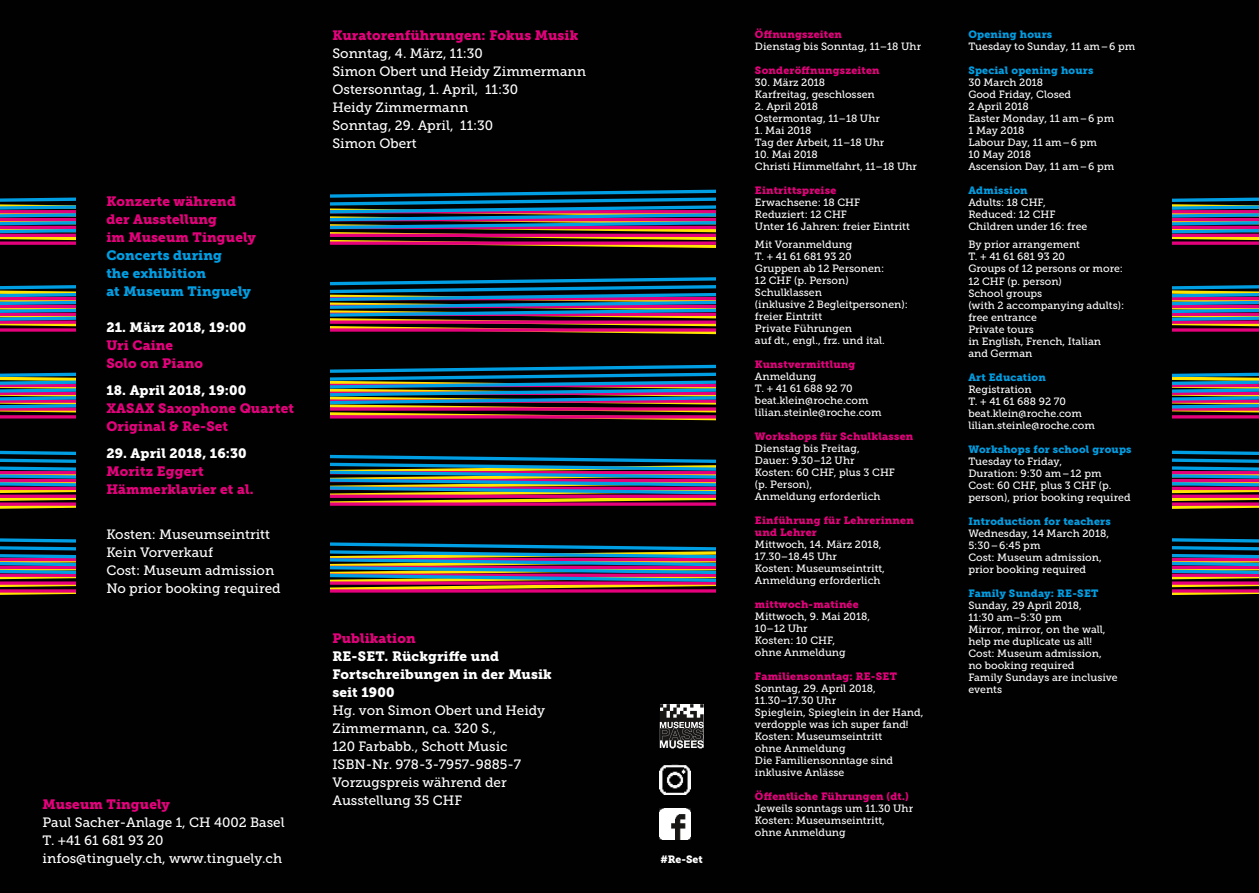
<style>
.page{position:relative;width:1259px;height:893px;background:#010102}
.page>*{position:absolute;margin:0;border:0;box-sizing:border-box;transform-origin:0 0}
.t1{font:13.5px/18px "Museo Slab 500";color:#fff}
.t2{font:13.5px/18px "Museo Slab 900";letter-spacing:.01em;color:#e5007c}
.t3{font:13.5px/18px "Museo Slab 900";letter-spacing:.01em;color:#fff}
.t4{font:13.5px/18px "Museo Slab 900";letter-spacing:.01em;color:#009ee3}
.t5{font:10.5px/12px "Museo Slab 500";color:#fff}
.t6{font:10.5px/12px "Museo Slab 900";letter-spacing:.02em;color:#e5007c}
.t7{font:10.5px "Museo Slab 900";letter-spacing:.02em;color:#009ee3}
.t8{font:10.5px "Museo Slab 900";color:#fff}
</style>
<div class="page">
<svg style="left:0;top:538px;width:716px;height:57px"></svg>
<svg style="left:0;top:450px;width:716px;height:59px"></svg>
<svg style="left:0;top:364px;width:716px;height:57px"></svg>
<svg style="left:0;top:277px;width:716px;height:58px"></svg>
<svg style="left:0;top:189px;width:716px;height:59px"></svg>
<svg style="left:1172px;top:538px;width:87px;height:57px"></svg>
<svg style="left:1172px;top:450px;width:87px;height:59px"></svg>
<svg style="left:1172px;top:372px;width:87px;height:47px;background:#6e5d75"></svg>
<svg style="left:1172px;top:285px;width:87px;height:47px;background:#765c7a"></svg>
<svg style="left:1172px;top:197px;width:87px;height:48px;background:#6a5078"></svg>
<svg style="left:660px;top:704px;width:43px;height:44px;background:#6c6b6a"></svg>
<img style="left:660px;top:765px;width:30px;height:30px">
<img style="left:660px;top:809px;width:30px;height:30px">
<div style="left:77px;top:170px;width:253px;height:449px;background:#010102"></div>
<p class="t2" style="left:106px;top:192px;width:151px">Konzerte während der Ausstellung<br>im Museum Tinguely</p>
<p class="t4" style="left:106px;top:246px;width:146px">Concerts during<br>the exhibition<br>at Museum Tinguely</p>
<p class="t3" style="left:106px;top:318px;width:142px">21. März 2018, 19:00</p>
<p class="t2" style="left:106px;top:336px;width:98px">Uri Caine<br>Solo on Piano</p>
<p class="t3" style="left:106px;top:381px;width:141px">18. April 2018, 19:00</p>
<p class="t2" style="left:106px;top:399px;width:189px">XASAX Saxophone Quartet<br>Original &amp; Re-Set</p>
<p class="t3" style="left:106px;top:444px;width:142px">29. April 2018, 16:30</p>
<p class="t2" style="left:106px;top:462px;width:149px">Moritz Eggert<br>Hämmerklavier et al.</p>
<p class="t1" style="left:106px;top:525px;width:176px">Kosten: Museumseintritt<br>Kein Vorverkauf<br>Cost: Museum admission<br>No prior booking required</p>
<p class="t2" style="left:43px;top:795px;width:129px">Museum Tinguely</p>
<p class="t1" style="left:43px;top:814px;width:244px">Paul Sacher-Anlage 1, CH 4002 Basel<br>T. +41 61 681 93 20 infos@tinguely.ch, www.tinguely.ch</p>
<p class="t2" style="left:332px;top:27px;width:247px">Kuratorenführungen: Fokus Musik</p>
<p class="t1" style="left:332px;top:45px;width:255px">Sonntag, 4. März, 11:30<br>Simon Obert und Heidy Zimmermann<br>Ostersonntag, 1. April, 11:30<br>Heidy Zimmermann<br>Sonntag, 29. April, 11:30<br>Simon Obert</p>
<p class="t2" style="left:332px;top:629px;width:85px">Publikation</p>
<p class="t3" style="left:332px;top:647px;width:221px">RE-SET. Rückgriffe und<br>Fortschreibungen in der Musik seit 1900</p>
<p class="t1" style="left:332px;top:701px;width:214px">Hg. von Simon Obert und Heidy<br>Zimmermann, ca. 320 S.,<br>120 Farbabb., Schott Music<br>ISBN-Nr. 978-3-7957-9885-7<br>Vorzugspreis während der<br>Ausstellung 35 CHF</p>
<p class="t8" style="left:660px;top:854px;width:44px">#Re-Set</p>
<p class="t6" style="left:755px;top:28px;width:88px">Öffnungszeiten</p>
<p class="t5" style="left:755px;top:40px;width:168px">Dienstag bis Sonntag, 11–18 Uhr</p>
<p class="t6" style="left:755px;top:64px;width:126px">Sonderöffnungszeiten</p>
<p class="t5" style="left:755px;top:76px;width:121px">30. März 2018<br>Karfreitag, geschlossen</p>
<p class="t5" style="left:755px;top:100px;width:126px">2. April 2018<br>Ostermontag, 11–18 Uhr</p>
<p class="t5" style="left:755px;top:124px;width:131px">1. Mai 2018<br>Tag der Arbeit, 11–18 Uhr</p>
<p class="t5" style="left:755px;top:148px;width:163px">10. Mai 2018<br>Christi Himmelfahrt, 11–18 Uhr</p>
<p class="t6" style="left:755px;top:184px;width:83px">Eintrittspreise</p>
<p class="t5" style="left:755px;top:196px;width:156px">Erwachsene: 18 CHF<br>Reduziert: 12 CHF<br>Unter 16 Jahren: freier Eintritt</p>
<p class="t5" style="left:755px;top:238px;width:154px">Mit Voranmeldung<br>T. + 41 61 681 93 20<br>Gruppen ab 12 Personen:<br>12 CHF (p. Person)<br>Schulklassen<br>(inklusive 2 Begleitpersonen): freier Eintritt<br>Private Führungen<br>auf dt., engl., frz. und ital.</p>
<p class="t6" style="left:755px;top:358px;width:102px">Kunstvermittlung</p>
<p class="t5" style="left:755px;top:370px;width:128px">Anmeldung<br>T. + 41 61 688 92 70 beat.klein@roche.com lilian.steinle@roche.com</p>
<p class="t6" style="left:755px;top:430px;width:160px">Workshops für Schulklassen</p>
<p class="t5" style="left:755px;top:442px;width:141px">Dienstag bis Freitag,<br>Dauer: 9.30–12 Uhr<br>Kosten: 60 CHF, plus 3 CHF (p. Person),<br>Anmeldung erforderlich</p>
<p class="t6" style="left:755px;top:514px;width:160px">Einführung für Lehrerinnen und Lehrer</p>
<p class="t5" style="left:755px;top:538px;width:131px">Mittwoch, 14. März 2018,<br>17.30–18.45 Uhr<br>Kosten: Museumseintritt,<br>Anmeldung erforderlich</p>
<p class="t6" style="left:755px;top:598px;width:105px">mittwoch-matinée</p>
<p class="t5" style="left:755px;top:610px;width:117px">Mittwoch, 9. Mai 2018,<br>10–12 Uhr<br>Kosten: 10 CHF,<br>ohne Anmeldung</p>
<p class="t6" style="left:755px;top:670px;width:143px">Familiensonntag: RE-SET</p>
<p class="t5" style="left:755px;top:682px;width:170px">Sonntag, 29. April 2018,<br>11.30–17.30 Uhr<br>Spieglein, Spieglein in der Hand, verdopple was ich super fand!<br>Kosten: Museumseintritt<br>ohne Anmeldung<br>Die Familiensonntage sind inklusive Anlässe</p>
<p class="t6" style="left:755px;top:790px;width:155px">Öffentliche Führungen (dt.)</p>
<p class="t5" style="left:755px;top:802px;width:160px">Jeweils sonntags um 11.30 Uhr<br>Kosten: Museumseintritt, ohne Anmeldung</p>
<p class="t7" style="left:968px;top:29px;width:85px">Opening hours</p>
<p class="t5" style="left:968px;top:41px;width:169px">Tuesday to Sunday, 11 am–6 pm</p>
<p class="t7" style="left:968px;top:65px;width:127px">Special opening hours</p>
<p class="t5" style="left:968px;top:77px;width:147px">30 March 2018<br>Good Friday, Closed<br>2 April 2018<br>Easter Monday, 11 am–6 pm<br>1 May 2018<br>Labour Day, 11 am–6 pm<br>10 May 2018<br>Ascension Day, 11 am–6 pm</p>
<p class="t7" style="left:968px;top:185px;width:61px">Admission</p>
<p class="t5" style="left:968px;top:197px;width:120px">Adults: 18 CHF,<br>Reduced: 12 CHF<br>Children under 16: free</p>
<p class="t5" style="left:968px;top:239px;width:157px">By prior arrangement<br>T. + 41 61 681 93 20<br>Groups of 12 persons or more:<br>12 CHF (p. person)<br>School groups<br>(with 2 accompanying adults): free entrance<br>Private tours<br>in English, French, Italian<br>and German</p>
<p class="t7" style="left:968px;top:371px;width:79px">Art Education</p>
<p class="t5" style="left:968px;top:383px;width:128px">Registration<br>T. + 41 61 688 92 70 beat.klein@roche.com lilian.steinle@roche.com</p>
<p class="t7" style="left:968px;top:443px;width:165px">Workshops for school groups</p>
<p class="t5" style="left:968px;top:455px;width:164px">Tuesday to Friday,<br>Duration: 9:30 am–12 pm<br>Cost: 60 CHF, plus 3 CHF (p. person), prior booking required</p>
<p class="t7" style="left:968px;top:515px;width:144px">Introduction for teachers</p>
<p class="t5" style="left:968px;top:527px;width:142px">Wednesday, 14 March 2018,<br>5:30–6:45 pm<br>Cost: Museum admission, prior booking required</p>
<p class="t7" style="left:968px;top:587px;width:132px">Family Sunday: RE-SET</p>
<p class="t5" style="left:968px;top:599px;width:151px">Sunday, 29 April 2018,<br>11:30 am–5:30 pm<br>Mirror, mirror, on the wall, help me duplicate us all!<br>Cost: Museum admission, no booking required<br>Family Sundays are inclusive events</p>
</div>
